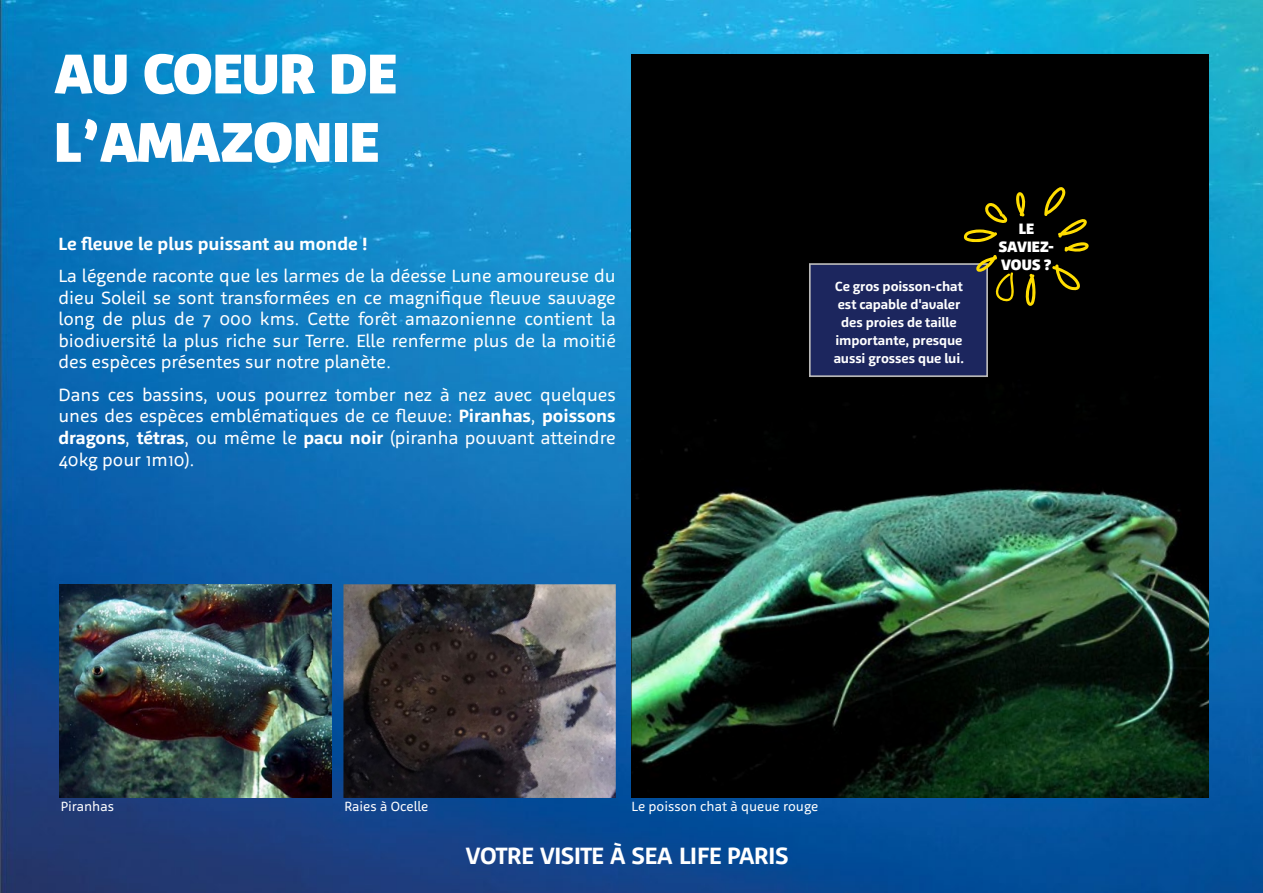
<style>
.page{position:relative;width:1263px;height:893px;background:#fff}
.page>*{position:absolute;margin:0;border:0;box-sizing:border-box;transform-origin:0 0}
.t1{font:900 57px/68.4px "Agile";color:#fff}
.t2{font:700 24px "Agile";letter-spacing:-.01em;color:#fff}
.t3{font:18px/21.6px "Agile";color:#fff;text-align:justify}
.t4{font:700 18px "Agile";color:#fff}
.t5{font:900 15.3px/18px "Agile";letter-spacing:.005em;color:#fff;text-align:center}
.t6{font:700 13.5px/18px "Agile";letter-spacing:-.005em;color:#fff;text-align:center}
.t7{font:13.5px "Agile";color:#fff}
.s1{font-weight:700}
</style>
<div class="page">
<img style="left:0;top:0;width:1263px;height:893px">
<div style="left:631px;top:54px;width:578px;height:744px;background:#000"></div>
<img style="left:631px;top:419px;width:578px;height:379px">
<img style="left:60px;top:584px;width:272px;height:214px">
<img style="left:343px;top:584px;width:273px;height:214px">
<div style="left:809px;top:263px;width:179px;height:114px;background:#1c265e"></div>
<svg style="left:1052px;top:264px;width:28px;height:26px"></svg>
<svg style="left:963px;top:229px;width:34px;height:13px"></svg>
<svg style="left:1025px;top:273px;width:10px;height:33px"></svg>
<svg style="left:976px;top:255px;width:38px;height:47px"></svg>
<svg style="left:1016px;top:192px;width:10px;height:25px"></svg>
<svg style="left:1044px;top:187px;width:45px;height:65px"></svg>
<svg style="left:985px;top:203px;width:22px;height:20px"></svg>
<h1 class="t1" style="left:54px;top:39px;width:344px">AU COEUR DE<br>L’AMAZONIE</h1>
<p class="t4" style="left:58px;top:232px;width:311px">Le fleuve le plus puissant au monde !</p>
<p class="t3" style="left:58px;top:265px;width:559px">La légende raconte que les larmes de la déesse Lune amoureuse du dieu Soleil se sont transformées en ce magnifique fleuve sauvage long de plus de 7 000 kms. Cette forêt amazonienne contient la biodiversité la plus riche sur Terre. Elle renferme plus de la moitié des espèces présentes sur notre planète.</p>
<p class="t3" style="left:58px;top:384px;width:559px">Dans ces bassins, vous pourrez tomber nez à nez avec quelques unes des espèces emblématiques de ce fleuve: <span class="s1">Piranhas</span>, <span class="s1">poissons dragons</span>, <span class="s1">tétras</span>, ou même le <span class="s1">pacu noir</span> (piranha pouvant atteindre 40kg pour 1m10).</p>
<p class="t6" style="left:834px;top:277px;width:132px">Ce gros poisson-chat est capable d'avaler des proies de taille importante, presque aussi grosses que lui.</p>
<p class="t5" style="left:999px;top:220px;width:57px">LE<br>SAVIEZ-<br>VOUS ?</p>
<p class="t7" style="left:61px;top:798px;width:55px">Piranhas</p>
<p class="t7" style="left:344px;top:798px;width:86px">Raies à Ocelle</p>
<p class="t7" style="left:631px;top:798px;width:188px">Le poisson chat à queue rouge</p>
<h2 class="t2" style="left:465px;top:841px;width:324px">VOTRE VISITE À SEA LIFE PARIS</h2>
</div>
